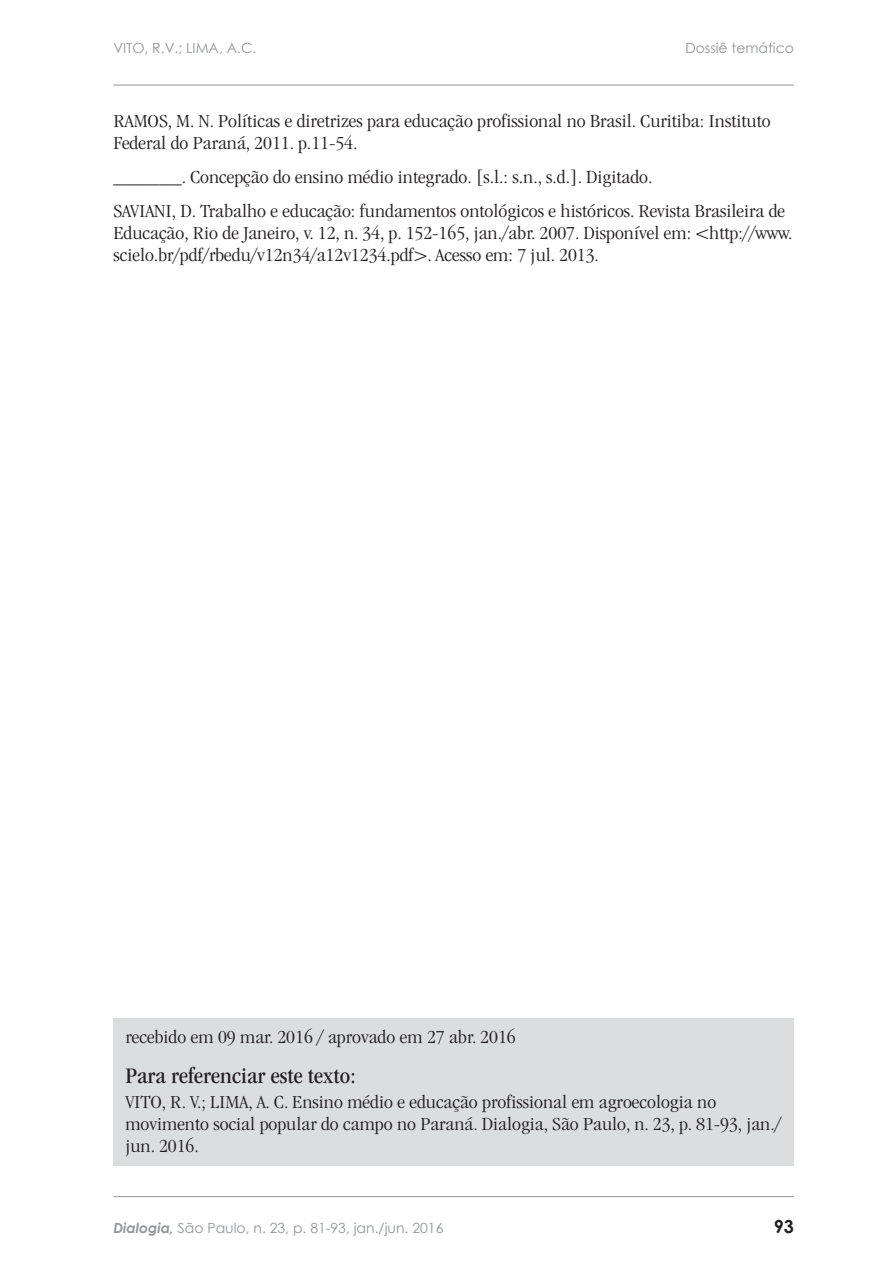
<style>
.page{position:relative;width:879px;height:1276px;background:#fff}
.page>*{position:absolute;margin:0;border:0;box-sizing:border-box;transform-origin:0 0}
.t1{font:condensed 23px "ITC Garamond Std";color:#231f20;scale:1.1 1}
.t2{font:300 condensed 19px/22px "ITC Garamond Std";color:#231f20;scale:1.2 1}
.t3{font:700 18px "Century Gothic";color:#231f20}
.t4{font:14px "Century Gothic";color:#939598}
.s1{font-weight:700;font-style:italic}
</style>
<div class="page">
<hr style="left:113px;top:1196px;width:681px;height:1px;background:#939598">
<hr style="left:113px;top:85px;width:681px;height:1px;background:#939598">
<div style="left:113px;top:1017px;width:681px;height:148px;background:#dcdddf"></div>
<p class="t4" style="left:113px;top:38px;width:144px">VITO, R.V.; LIMA, A.C.</p>
<p class="t4" style="left:685px;top:38px;width:110px">Dossiê temático</p>
<p class="t2" style="left:113px;top:110px;width:549px">RAMOS, M. N. Políticas e diretrizes para educação profissional no Brasil. Curitiba: Instituto<br>Federal do Paraná, 2011. p.11-54.</p>
<p class="t2" style="left:113px;top:160px;width:561px;line-height:34px">______. Concepção do ensino médio integrado. [s.l.: s.n., s.d.]. Digitado.<br>SAVIANI, D. Trabalho e educação: fundamentos ontológicos e históricos. Revista Brasileira de</p>
<p class="t2" style="left:113px;top:222px;width:567px">Educação, Rio de Janeiro, v. 12, n. 34, p. 152-165, jan./abr. 2007. Disponível em: &lt;http://www. scielo.br/pdf/rbedu/v12n34/a12v1234.pdf&gt;. Acesso em: 7 jul. 2013.</p>
<p class="t2" style="left:125px;top:1026px;width:327px">recebido em 09 mar. 2016 / aprovado em 27 abr. 2016</p>
<p class="t1" style="left:125px;top:1062px;width:211px">Para referenciar este texto:</p>
<p class="t2" style="left:125px;top:1091px;width:548px">VITO, R. V.; LIMA, A. C. Ensino médio e educação profissional em agroecologia no movimento social popular do campo no Paraná. Dialogia, São Paulo, n. 23, p. 81-93, jan./ jun. 2016.</p>
<p class="t4" style="left:113px;top:1218px;width:331px"><span class="s1">Dialogia,</span> São Paulo, n. 23, p. 81-93, jan./jun. 2016</p>
<p class="t3" style="left:774px;top:1212px;width:22px">93</p>
</div>
